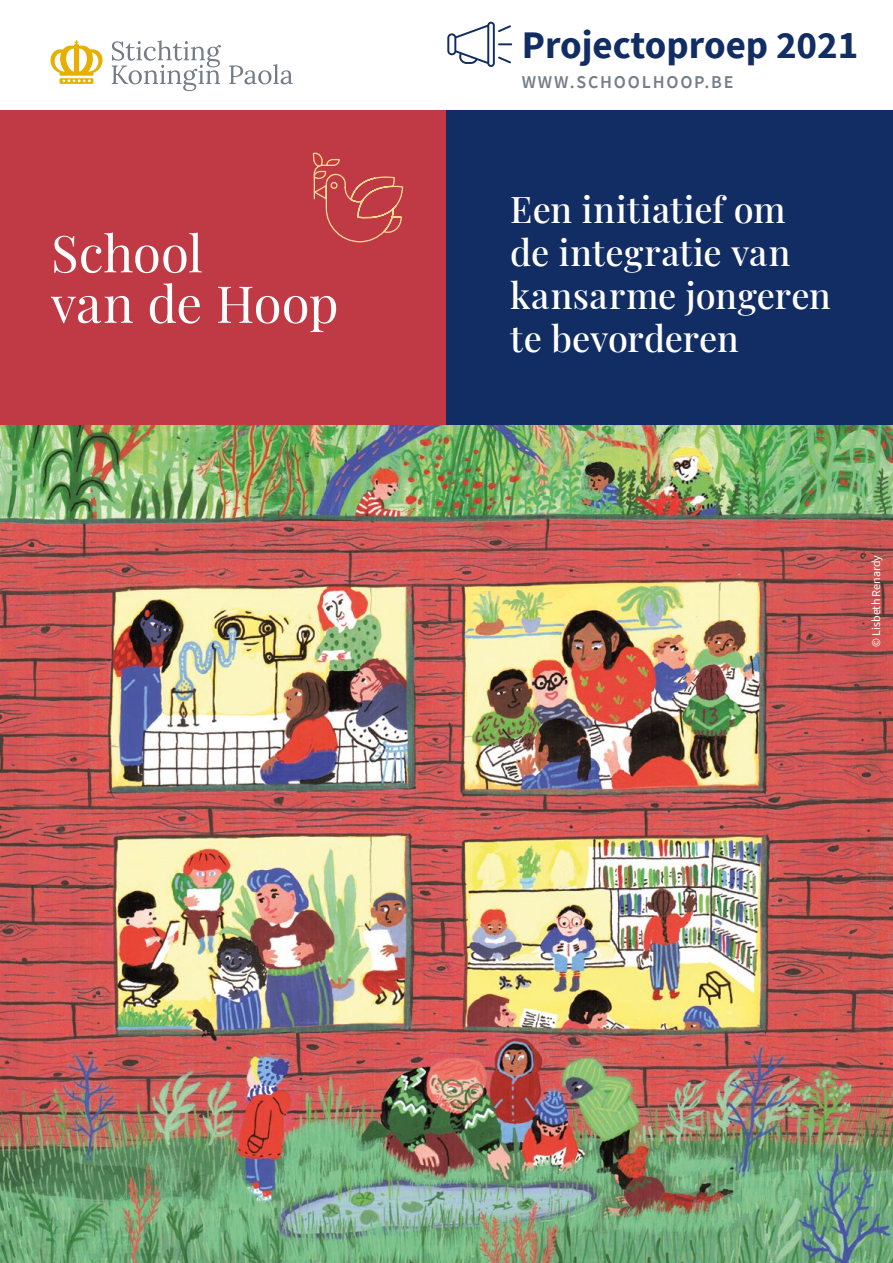
<style>
.page{position:relative;width:893px;height:1263px;background:#fff}
.page>*{position:absolute;margin:0;border:0;box-sizing:border-box;transform-origin:0 0}
.t1{font:51px/50.6px "Playfair Display";letter-spacing:-.005em;color:#fff}
.t2{font:700 39px "Source Sans Pro";color:#122d63}
.t3{font:500 36px/43.2px "Playfair Display";letter-spacing:.005em;color:#fff}
.t4{font:600 18px "Source Sans Pro";letter-spacing:.1em;color:#747e87}
.t5{font:12px "Source Sans Pro";color:#fff}
</style>
<div class="page">
<img style="left:0;top:425px;width:893px;height:838px">
<div style="left:0;top:111px;width:446px;height:314px;background:#bf3a45"></div>
<div style="left:446px;top:111px;width:447px;height:314px;background:#122d63"></div>
<svg style="left:447px;top:22px;width:65px;height:45px"></svg>
<svg style="left:312px;top:152px;width:92px;height:91px"></svg>
<svg style="left:50px;top:40px;width:53px;height:44px"></svg>
<svg style="left:112px;top:40px;width:109px;height:51px"></svg>
<svg style="left:229px;top:64px;width:64px;height:20px"></svg>
<h1 class="t1" style="left:51px;top:224px;width:289px">School<br>van de Hoop</h1>
<p class="t2" style="left:522px;top:18px;width:338px">Projectoproep 2021</p>
<p class="t4" style="left:522px;top:70px;width:213px">WWW.SCHOOLHOOP.BE</p>
<p class="t3" style="left:510px;top:184px;width:322px">Een initiatief om de integratie van kansarme jongeren te bevorderen</p>
<p class="t5" style="left:869px;top:647px;width:94px;rotate:-90deg">© Lisbeth Renardy</p>
</div>
